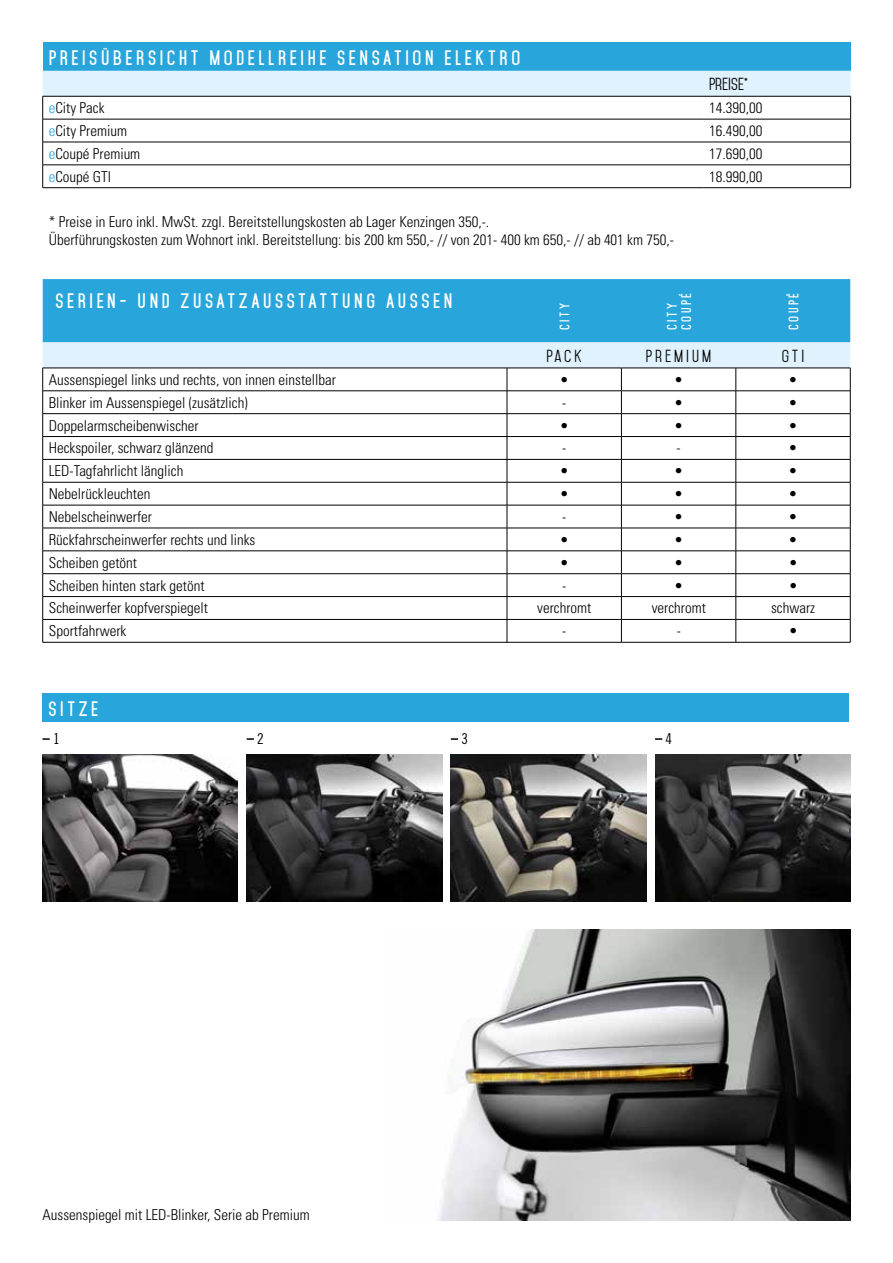
<style>
.page{position:relative;width:893px;height:1263px;background:#fff}
.page>*{position:absolute;margin:0;border:0;box-sizing:border-box;transform-origin:0 0}
.t1{font:700 18px "Mohave";letter-spacing:.2em;color:#fff}
.t2{font:300 condensed 15px/18px "Univers LT Std";color:#000}
.t3{font:15px "Mohave";letter-spacing:.19em;color:#000}
.t4{font:15px "Trade Gothic LT Std Cn 18";color:#000}
.t5{font:700 12px/14.4px "Mohave";letter-spacing:.2em;color:#fff}
.s1{color:#28a6db}
</style>
<div class="page">
<div style="left:43px;top:43px;width:808px;height:28px;background:#28a6db"></div>
<svg style="left:42px;top:71px;width:809px;height:117px"></svg>
<hr style="left:43px;top:96px;width:660px;height:1px;background:#000">
<hr style="left:43px;top:119px;width:660px;height:1px;background:#000">
<hr style="left:43px;top:142px;width:660px;height:1px;background:#000">
<hr style="left:43px;top:165px;width:660px;height:1px;background:#000">
<hr style="left:703px;top:96px;width:148px;height:1px;background:#000">
<hr style="left:703px;top:119px;width:148px;height:1px;background:#000">
<hr style="left:703px;top:142px;width:148px;height:1px;background:#000">
<hr style="left:703px;top:165px;width:148px;height:1px;background:#000">
<hr style="left:43px;top:187px;width:660px;height:1px;background:#000">
<hr style="left:703px;top:187px;width:148px;height:1px;background:#000">
<div style="left:43px;top:279px;width:807px;height:63px;background:#28a6db"></div>
<hr style="left:43px;top:642px;width:464px;height:1px;background:#000">
<hr style="left:507px;top:642px;width:114px;height:1px;background:#000">
<hr style="left:621px;top:642px;width:115px;height:1px;background:#000">
<svg style="left:42px;top:342px;width:809px;height:300px"></svg>
<hr style="left:736px;top:642px;width:114px;height:1px;background:#000">
<img style="left:655px;top:755px;width:195px;height:146px">
<img style="left:43px;top:755px;width:195px;height:146px">
<img style="left:247px;top:755px;width:195px;height:146px">
<img style="left:451px;top:755px;width:195px;height:146px">
<svg style="left:43px;top:738px;width:7px;height:2px"></svg>
<svg style="left:247px;top:738px;width:7px;height:2px"></svg>
<svg style="left:451px;top:738px;width:7px;height:2px"></svg>
<svg style="left:655px;top:738px;width:7px;height:2px"></svg>
<img style="left:438px;top:930px;width:412px;height:290px">
<div style="left:43px;top:694px;width:806px;height:28px;background:#28a6db"></div>
<p class="t1" style="left:49px;top:47px;width:473px">PREISÜBERSICHT MODELLREIHE SENSATION ELEKTRO</p>
<p class="t3" style="left:709px;top:75px;width:41px">PREISE*</p>
<p class="t2" style="left:49px;top:99px;width:57px"><span class="s1">e</span>City Pack</p>
<p class="t2" style="left:709px;top:99px;width:55px">14.390,00</p>
<p class="t2" style="left:49px;top:122px;width:80px"><span class="s1">e</span>City Premium</p>
<p class="t2" style="left:709px;top:122px;width:55px">16.490,00</p>
<p class="t2" style="left:49px;top:145px;width:93px"><span class="s1">e</span>Coupé Premium</p>
<p class="t2" style="left:709px;top:145px;width:55px">17.690,00</p>
<p class="t2" style="left:49px;top:167px;width:64px"><span class="s1">e</span>Coupé GTI</p>
<p class="t2" style="left:709px;top:167px;width:55px">18.990,00</p>
<p class="t2" style="left:49px;top:213px;width:627px">* Preise in Euro inkl. MwSt. zzgl. Bereitstellungskosten ab Lager Kenzingen 350,-.<br>Überführungskosten zum Wohnort inkl. Bereitstellung: bis 200 km 550,- // von 201- 400 km 650,- // ab 401 km 750,-</p>
<p class="t1" style="left:55px;top:290px;width:398px">SERIEN- UND ZUSATZAUSSTATTUNG AUSSEN</p>
<p class="t5" style="left:558px;top:330px;width:28px;rotate:-90deg">CITY</p>
<p class="t5" style="left:665px;top:330px;width:38px;rotate:-90deg">CITY<br>COUPÉ</p>
<p class="t5" style="left:787px;top:330px;width:38px;rotate:-90deg">COUPÉ</p>
<p class="t3" style="left:546px;top:347px;width:37px">PACK</p>
<p class="t3" style="left:646px;top:347px;width:67px">PREMIUM</p>
<p class="t3" style="left:782px;top:347px;width:24px">GTI</p>
<p class="t2" style="left:49px;top:370px;width:289px">Aussenspiegel links und rechts, von innen einstellbar</p>
<p class="t2" style="left:560px;top:370px;width:11px">•</p>
<p class="t2" style="left:674px;top:370px;width:11px">•</p>
<p class="t2" style="left:788px;top:370px;width:11px">•</p>
<p class="t2" style="left:49px;top:393px;width:201px">Blinker im Aussenspiegel (zusätzlich)</p>
<p class="t2" style="left:562px;top:393px;width:6px">-</p>
<p class="t2" style="left:674px;top:393px;width:11px">•</p>
<p class="t2" style="left:788px;top:393px;width:11px">•</p>
<p class="t2" style="left:49px;top:416px;width:151px">Doppelarmscheibenwischer</p>
<p class="t2" style="left:560px;top:416px;width:11px">•</p>
<p class="t2" style="left:674px;top:416px;width:11px">•</p>
<p class="t2" style="left:789px;top:416px;width:11px">•</p>
<p class="t2" style="left:49px;top:439px;width:166px">Heckspoiler, schwarz glänzend</p>
<p class="t2" style="left:562px;top:439px;width:6px">-</p>
<p class="t2" style="left:677px;top:439px;width:6px">-</p>
<p class="t2" style="left:789px;top:439px;width:11px">•</p>
<p class="t2" style="left:49px;top:462px;width:136px">LED-Tagfahrlicht länglich</p>
<p class="t2" style="left:560px;top:462px;width:11px">•</p>
<p class="t2" style="left:674px;top:462px;width:11px">•</p>
<p class="t2" style="left:789px;top:462px;width:11px">•</p>
<p class="t2" style="left:49px;top:485px;width:103px">Nebelrückleuchten</p>
<p class="t2" style="left:560px;top:485px;width:11px">•</p>
<p class="t2" style="left:674px;top:485px;width:11px">•</p>
<p class="t2" style="left:789px;top:485px;width:11px">•</p>
<p class="t2" style="left:49px;top:508px;width:105px">Nebelscheinwerfer</p>
<p class="t2" style="left:562px;top:508px;width:6px">-</p>
<p class="t2" style="left:674px;top:508px;width:11px">•</p>
<p class="t2" style="left:789px;top:508px;width:11px">•</p>
<p class="t2" style="left:49px;top:531px;width:208px">Rückfahrscheinwerfer rechts und links</p>
<p class="t2" style="left:560px;top:531px;width:11px">•</p>
<p class="t2" style="left:674px;top:531px;width:11px">•</p>
<p class="t2" style="left:789px;top:531px;width:11px">•</p>
<p class="t2" style="left:49px;top:553px;width:90px">Scheiben getönt</p>
<p class="t2" style="left:560px;top:553px;width:11px">•</p>
<p class="t2" style="left:674px;top:553px;width:11px">•</p>
<p class="t2" style="left:789px;top:553px;width:11px">•</p>
<p class="t2" style="left:49px;top:576px;width:157px">Scheiben hinten stark getönt</p>
<p class="t2" style="left:562px;top:576px;width:6px">-</p>
<p class="t2" style="left:674px;top:576px;width:11px">•</p>
<p class="t2" style="left:789px;top:576px;width:11px">•</p>
<p class="t2" style="left:49px;top:599px;width:161px">Scheinwerfer kopfverspiegelt</p>
<p class="t2" style="left:537px;top:599px;width:56px">verchromt</p>
<p class="t2" style="left:652px;top:599px;width:56px">verchromt</p>
<p class="t2" style="left:771px;top:599px;width:46px">schwarz</p>
<p class="t2" style="left:49px;top:622px;width:79px">Sportfahrwerk</p>
<p class="t2" style="left:562px;top:622px;width:6px">-</p>
<p class="t2" style="left:677px;top:622px;width:6px">-</p>
<p class="t2" style="left:789px;top:622px;width:11px">•</p>
<p class="t1" style="left:49px;top:698px;width:51px">SITZE</p>
<p class="t4" style="left:53px;top:730px;width:8px">1</p>
<p class="t4" style="left:257px;top:730px;width:8px">2</p>
<p class="t4" style="left:461px;top:730px;width:8px">3</p>
<p class="t4" style="left:666px;top:730px;width:8px">4</p>
<p class="t2" style="left:43px;top:1206px;width:269px">Aussenspiegel mit LED-Blinker, Serie ab Premium</p>
</div>
